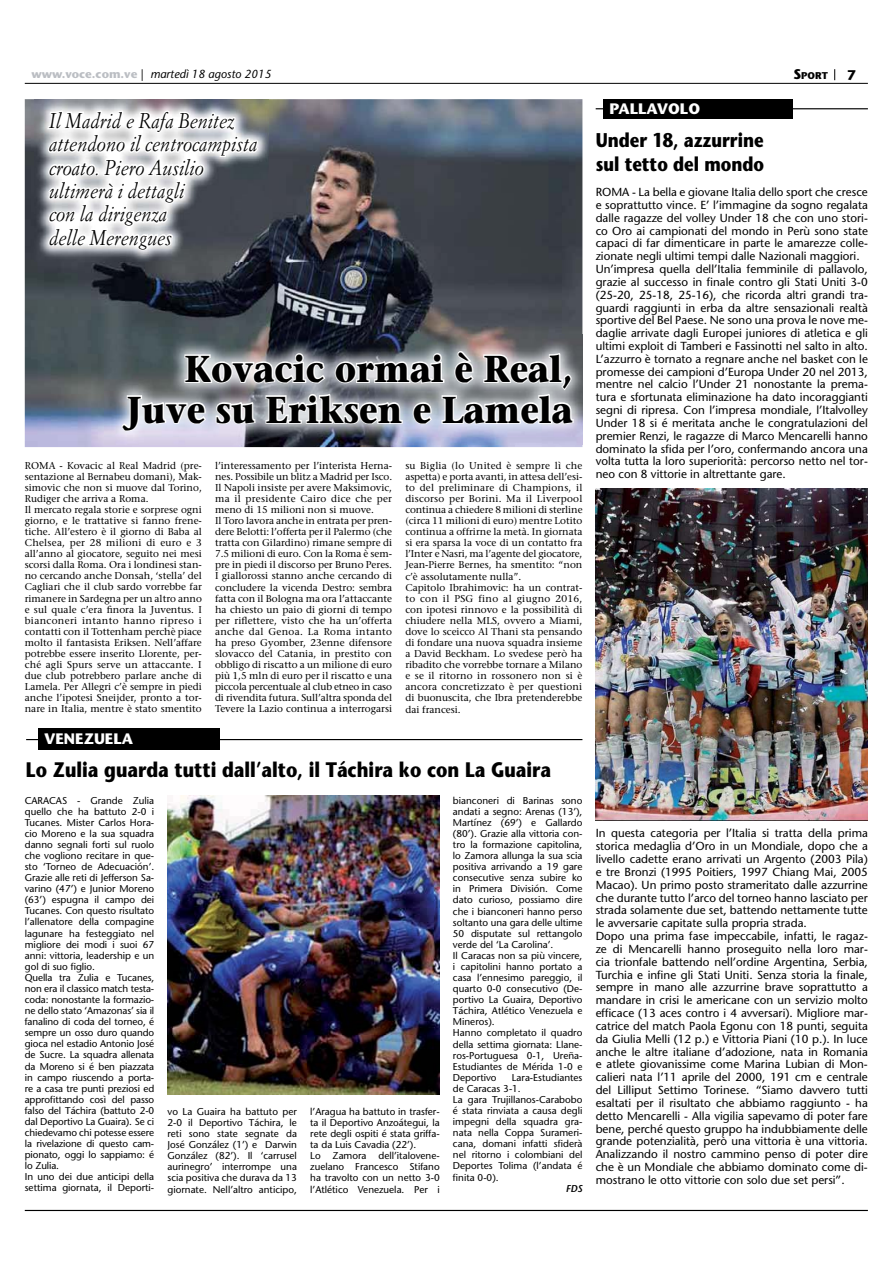
<style>
.page{position:relative;width:893px;height:1263px;background:#fff}
.page>*{position:absolute;margin:0;border:0;box-sizing:border-box;transform-origin:0 0}
.t1{font:700 37.35px/40.8px "Stone Serif";color:#000;text-align:right;scale:.89 1}
.t2{font:italic 21px/23.2px "Simoncini Garamond";color:#000;scale:.9 1}
.t3{font:700 21px "Stone Sans";color:#000;scale:.85 1}
.t4{font:700 19.8px/24.5px "Stone Sans";color:#000;scale:.84 1}
.t5{font:700 15.15px "Stone Sans";color:#fff}
.t6{font:700 13.95px "Stone Sans";color:#000}
.t7{font:11.7px/12.9px "Stone Sans";color:#000}
.t8{font:italic 11.7px "Stone Sans";color:#000}
.t9{font:9.9px/11.1px "Stone Serif";color:#000}
.t10{font:9.9px/11.1px "Stone Sans";color:#000}
.t11{font:italic 600 9.9px "Stone Sans";color:#000}
.t12{font:700 9.75px "Stone Sans";color:#000}
.s1{font-weight:700;font-style:normal;color:#bbbec3}
.s2{font-style:normal}
.s3{font-size:13.95px}
</style>
<div class="page">
<img style="left:25px;top:99px;width:557px;height:348px">
<hr style="left:25px;top:1210px;width:843px;height:1px;background:#000">
<img style="left:105px;top:334px;width:478px;height:110px">
<svg style="left:121px;top:333px;width:454px;height:99px"></svg>
<img style="left:34px;top:99px;width:234px;height:162px">
<svg style="left:46px;top:82px;width:214px;height:224px"></svg>
<hr style="left:596px;top:108px;width:272px;height:1px;background:#000">
<div style="left:603px;top:99px;width:189px;height:20px;background:#000"></div>
<img style="left:596px;top:488px;width:272px;height:332px">
<div style="left:39px;top:729px;width:181px;height:21px;background:#000"></div>
<hr style="left:26px;top:739px;width:556px;height:1px;background:#000">
<img style="left:167px;top:796px;width:273px;height:298px">
<hr style="left:25px;top:83px;width:843px;height:1px;background:#000">
<p class="t8" style="left:31px;top:69px;width:241px"><span class="s1">www.voce.com.ve</span> <span class="s2">|</span> martedì 18 agosto 2015</p>
<p class="t12" style="left:793px;top:72px;width:36px"><span class="s3">S</span>PORT</p>
<p class="t6" style="left:847px;top:69px;width:10px">7</p>
<h2 class="t2" style="left:49px;top:111px;width:233px">Il Madrid e Rafa Benitez attendono il centrocampista croato. Piero Ausilio ultimerà i dettagli<br>con la dirigenza<br>delle Merengues</h2>
<h1 class="t1" style="left:127px;top:352px;width:502px">Kovacic ormai è Real,<br>Juve su Eriksen e Lamela</h1>
<p class="t9" style="left:25px;top:461px;width:179px">ROMA - Kovacic al Real Madrid (pre&shy;sentazione al Bernabeu domani), Mak&shy;simovic che non si muove dal Torino, Rudiger che arriva a Roma.<br>Il mercato regala storie e sorprese ogni giorno, e le trattative si fanno frene&shy;tiche. All’estero è il giorno di Baba al Chelsea, per 28 milioni di euro e 3 all’anno al giocatore, seguito nei mesi scorsi dalla Roma. Ora i londinesi stan&shy;no cercando anche Donsah, ‘stella’ del Cagliari che il club sardo vorrebbe far rimanere in Sardegna per un altro anno e sul quale c’era finora la Juventus. I bianconeri intanto hanno ripreso i contatti con il Tottenham perchè piace molto il fantasista Eriksen. Nell’affare potrebbe essere inserito Llorente, per&shy;ché agli Spurs serve un attaccante. I due club potrebbero parlare anche di Lamela. Per Allegri c’è sempre in piedi anche l’ipotesi Sneijder, pronto a tor&shy;nare in Italia, mentre è stato smentito</p>
<p class="t9" style="left:215px;top:461px;width:179px">l’interessamento per l’interista Herna&shy;nes. Possibile un blitz a Madrid per Isco.<br>Il Napoli insiste per avere Maksimovic, ma il presidente Cairo dice che per meno di 15 milioni non si muove.<br>Il Toro lavora anche in entrata per pren&shy;dere Belotti: l’offerta per il Palermo (che tratta con Gilardino) rimane sempre di 7.5 milioni di euro. Con la Roma è sem&shy;pre in piedi il discorso per Bruno Peres.<br>I giallorossi stanno anche cercando di concludere la vicenda Destro: sembra fatta con il Bologna ma ora l’attaccante ha chiesto un paio di giorni di tempo per riflettere, visto che ha un’offerta anche dal Genoa. La Roma intanto ha preso Gyomber, 23enne difensore slovacco del Catania, in prestito con obbligo di riscatto a un milione di euro più 1,5 mln di euro per il riscatto e una piccola percentuale al club etneo in caso di rivendita futura. Sull’altra sponda del Tevere la Lazio continua a interrogarsi</p>
<p class="t9" style="left:405px;top:461px;width:179px">su Biglia (lo United è sempre lì che aspetta) e porta avanti, in attesa dell’esi&shy;to del preliminare di Champions, il discorso per Borini. Ma il Liverpool continua a chiedere 8 milioni di sterline (circa 11 milioni di euro) mentre Lotito continua a offrirne la metà. In giornata si era sparsa la voce di un contatto fra l’Inter e Nasri, ma l’agente del giocatore, Jean-Pierre Bernes, ha smentito: “non c’è assolutamente nulla”.<br>Capitolo Ibrahimovic: ha un contrat&shy;to con il PSG fino al giugno 2016, con ipotesi rinnovo e la possibilità di chiudere nella MLS, ovvero a Miami, dove lo sceicco Al Thani sta pensando di fondare una nuova squadra insieme a David Beckham. Lo svedese però ha ribadito che vorrebbe tornare a Milano e se il ritorno in rossonero non si è ancora concretizzato è per questioni di buonuscita, che Ibra pretenderebbe dai francesi.</p>
<p class="t5" style="left:45px;top:733px;width:90px">VENEZUELA</p>
<h2 class="t3" style="left:26px;top:762px;width:619px">Lo Zulia guarda tutti dall’alto, il Táchira ko con La Guaira</h2>
<p class="t10" style="left:25px;top:796px;width:131px">CARACAS - Grande Zulia quello che ha battuto 2-0 i<br>Tucanes. Mister Carlos Hora&shy;cio Moreno e la sua squadra danno segnali forti sul ruolo che vogliono recitare in que&shy;sto ‘Torneo de Adecuación’.<br>Grazie alle reti di Jefferson Sa&shy;varino (47’) e Junior Moreno (63’) espugna il campo dei<br>Tucanes. Con questo risultato l’allenatore della compagine lagunare ha festeggiato nel migliore dei modi i suoi 67 anni: vittoria, leadership e un gol di suo figlio.<br>Quella tra Zulia e Tucanes, non era il classico match testa&shy;coda: nonostante la formazio&shy;ne dello stato ‘Amazonas’ sia il fanalino di coda del torneo, é sempre un osso duro quando gioca nel estadio Antonio José de Sucre. La squadra allenata da Moreno si é ben piazzata in campo riuscendo a porta&shy;re a casa tre punti preziosi ed approfittando così del passo falso del Táchira (battuto 2-0 dal Deportivo La Guaira). Se ci chiedevamo chi potesse essere la rivelazione di questo cam&shy;pionato, oggi lo sappiamo: é lo Zulia.<br>In uno dei due anticipi della settima giornata, il Deporti-</p>
<p class="t10" style="left:453px;top:796px;width:131px">bianconeri di Barinas sono andati a segno: Arenas (13’),<br>Martínez (69’) e Gallardo (80’). Grazie alla vittoria con&shy;tro la formazione capitolina, lo Zamora allunga la sua scia positiva arrivando a 19 gare consecutive senza subire ko in Primera División. Come dato curioso, possiamo dire che i bianconeri hanno perso soltanto una gara delle ultime<br>50 disputate sul rettangolo verde del ‘La Carolina’.<br>Il Caracas non sa più vincere, i capitolini hanno portato a casa l’ennesimo pareggio, il quarto 0-0 consecutivo (De&shy;portivo La Guaira, Deportivo<br>Táchira, Atlético Venezuela e<br>Mineros).<br>Hanno completato il quadro della settima giornata: Llane&shy;ros-Portuguesa 0-1, Ureña-<br>Estudiantes de Mérida 1-0 e<br>Deportivo</p>
<p class="t10" style="left:453px;top:1073px;width:131px;text-indent:59px">Lara-Estudiantes de Caracas 3-1.<br>La gara Trujillanos-Carabobo é stata rinviata a causa degli impegni della squadra gra&shy;nata nella Coppa Surameri&shy;cana, domani infatti sfiderà nel ritorno i colombiani del<br>Deportes Tolima (l’andata é finita 0-0).</p>
<p class="t11" style="left:566px;top:1184px;width:18px">FDS</p>
<p class="t10" style="left:167px;top:1107px;width:131px;text-align:justify">vo La Guaira ha battuto per 2-0 il Deportivo Táchira, le reti sono state segnate da José González (1’) e Darwin González (82’). Il ‘carrusel aurinegro’ interrompe una scia positiva che durava da 13 giornate. Nell’altro anticipo,</p>
<p class="t10" style="left:310px;top:1107px;width:131px">l’Aragua ha battuto in trasfer&shy;ta il Deportivo Anzoátegui, la rete degli ospiti é stata griffa&shy;ta da Luis Cavadia (22’).<br>Lo Zamora dell’italovene&shy;zuelano Francesco Stifano ha travolto con un netto 3-0 l’Atlético Venezuela. Per i</p>
<p class="t5" style="left:609px;top:103px;width:92px">PALLAVOLO</p>
<h3 class="t4" style="left:596px;top:130px;width:202px">Under 18, azzurrine sul tetto del mondo</h3>
<p class="t7" style="left:596px;top:187px;width:274px">ROMA - La bella e giovane Italia dello sport che cresce e soprattutto vince. E’ l’immagine da sogno regalata dalle ragazze del volley Under 18 che con uno stori&shy;co Oro ai campionati del mondo in Perù sono state capaci di far dimenticare in parte le amarezze colle&shy;zionate negli ultimi tempi dalle Nazionali maggiori.<br>Un’impresa quella dell’Italia femminile di pallavolo, grazie al successo in finale contro gli Stati Uniti 3-0 (25-20, 25-18, 25-16), che ricorda altri grandi tra&shy;guardi raggiunti in erba da altre sensazionali realtà sportive del Bel Paese. Ne sono una prova le nove me&shy;daglie arrivate dagli Europei juniores di atletica e gli ultimi exploit di Tamberi e Fassinotti nel salto in alto.<br>L’azzurro è tornato a regnare anche nel basket con le promesse dei campioni d’Europa Under 20 nel 2013, mentre nel calcio l’Under 21 nonostante la prema&shy;tura e sfortunata eliminazione ha dato incoraggianti segni di ripresa. Con l’impresa mondiale, l’Italvolley Under 18 si é meritata anche le congratulazioni del premier Renzi, le ragazze di Marco Mencarelli hanno dominato la sfida per l’oro, confermando ancora una volta tutta la loro superiorità: percorso netto nel tor&shy;neo con 8 vittorie in altrettante gare.</p>
<p class="t7" style="left:596px;top:828px;width:274px">In questa categoria per l’Italia si tratta della prima storica medaglia d’Oro in un Mondiale, dopo che a livello cadette erano arrivati un Argento (2003 Pila) e tre Bronzi (1995 Poitiers, 1997 Chiang Mai, 2005<br>Macao). Un primo posto strameritato dalle azzurrine che durante tutto l’arco del torneo hanno lasciato per strada solamente due set, battendo nettamente tutte le avversarie capitate sulla propria strada.<br>Dopo una prima fase impeccabile, infatti, le ragaz&shy;ze di Mencarelli hanno proseguito nella loro mar&shy;cia trionfale battendo nell’ordine Argentina, Serbia, Turchia e infine gli Stati Uniti. Senza storia la finale, sempre in mano alle azzurrine brave soprattutto a mandare in crisi le americane con un servizio molto efficace (13 aces contro i 4 avversari). Migliore mar&shy;catrice del match Paola Egonu con 18 punti, seguita da Giulia Melli (12 p.) e Vittoria Piani (10 p.). In luce anche le altre italiane d’adozione, nata in Romania e atlete giovanissime come Marina Lubian di Mon&shy;calieri nata l’11 aprile del 2000, 191 cm e centrale del Lilliput Settimo Torinese. “Siamo davvero tutti esaltati per il risultato che abbiamo raggiunto - ha detto Mencarelli - Alla vigilia sapevamo di poter fare bene, perché questo gruppo ha indubbiamente delle grande potenzialità, però una vittoria è una vittoria.<br>Analizzando il nostro cammino penso di poter dire che è un Mondiale che abbiamo dominato come di&shy;mostrano le otto vittorie con solo due set persi”.</p>
</div>
